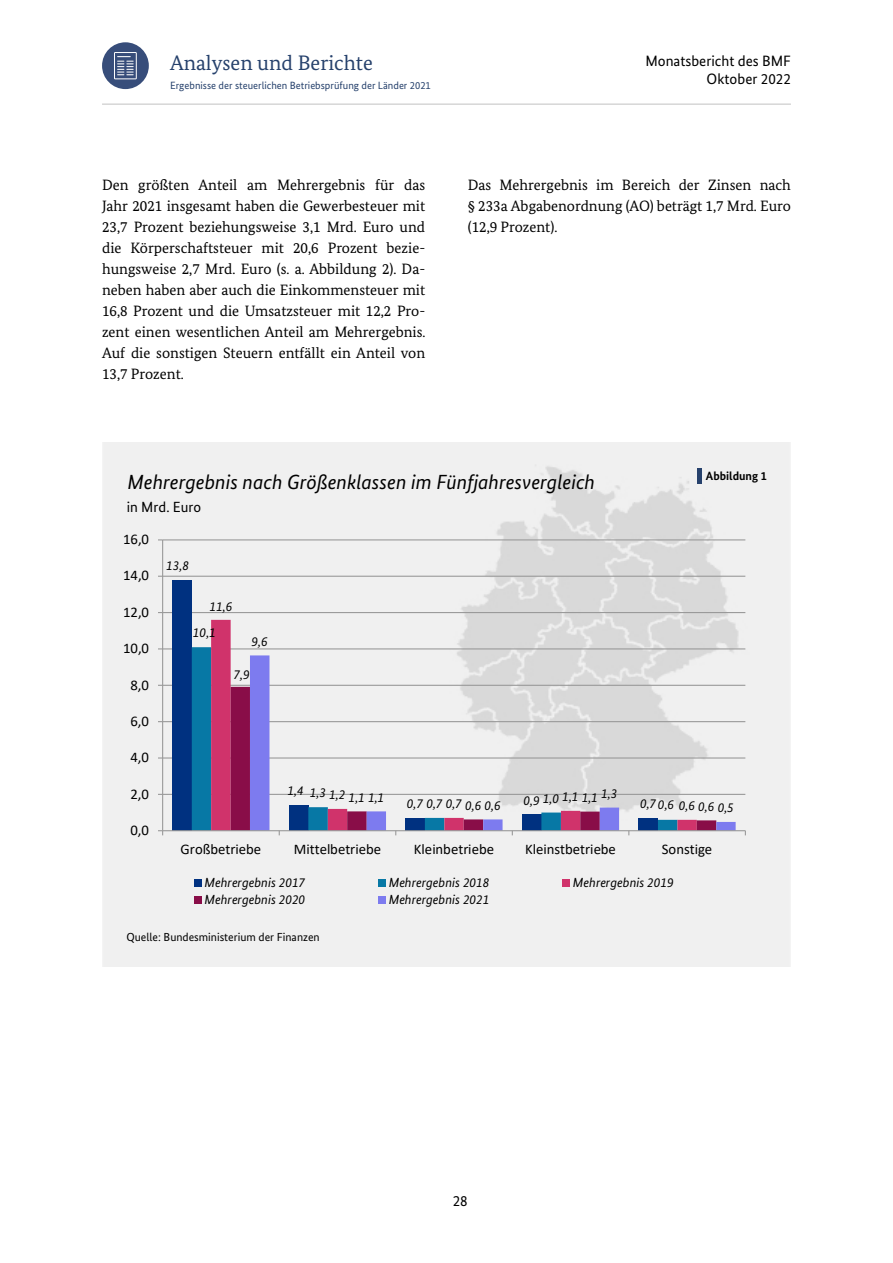
<style>
.page{position:relative;width:893px;height:1263px;background:#fff}
.page>*{position:absolute;margin:0;border:0;box-sizing:border-box;transform-origin:0 0}
.t1{font:21px "Bundes Serif";color:#26416c}
.t2{font:italic 20.4px "Bundes Sans";color:#000}
.Zweispaltiger_Fließt{font:15px/21px "Bundes Serif";color:#000;text-align:justify}
.t3{font:15px/18px "Bundes Sans";color:#000;text-align:right}
.t4{font:14.7px "Calibri";letter-spacing:-.005em;color:#000}
.t5{font:14.7px "Bundes Sans";color:#000}
.t6{font:italic 13.2px "Bundes Sans";letter-spacing:.005em;color:#000}
.t7{font:700 12px "Bundes Sans";color:#000}
.t8{font:11.7px "Bundes Sans";color:#000}
.t9{font:10.5px "Bundes Sans";color:#26416c}
</style>
<div class="page">
<hr style="left:102px;top:103px;width:689px;height:2px;background:#d6d6d6">
<img style="left:102px;top:442px;width:689px;height:525px">
<hr style="left:163px;top:794px;width:582px;height:1px;background:#999">
<hr style="left:163px;top:757px;width:582px;height:1px;background:#999">
<hr style="left:163px;top:721px;width:582px;height:1px;background:#999">
<hr style="left:163px;top:685px;width:582px;height:1px;background:#999">
<hr style="left:163px;top:648px;width:582px;height:1px;background:#999">
<hr style="left:163px;top:612px;width:582px;height:1px;background:#999">
<hr style="left:163px;top:576px;width:582px;height:1px;background:#999">
<hr style="left:163px;top:539px;width:582px;height:1px;background:#999">
<div style="left:172px;top:580px;width:20px;height:251px;background:#003180"></div>
<div style="left:192px;top:647px;width:19px;height:183px;background:#0778a5"></div>
<svg style="left:211px;top:620px;width:486px;height:210px"></svg>
<div style="left:231px;top:687px;width:19px;height:143px;background:#890d48"></div>
<svg style="left:250px;top:655px;width:486px;height:175px;fill:#efefef"></svg>
<hr style="left:162px;top:540px;width:1px;height:291px;background:#999">
<hr style="left:163px;top:830px;width:582px;height:1px;background:#999">
<svg style="left:158px;top:830px;width:5px;height:5px"></svg>
<div style="left:194px;top:880px;width:7px;height:7px;background:#003180"></div>
<div style="left:379px;top:880px;width:7px;height:7px;background:#0778a5"></div>
<div style="left:563px;top:880px;width:7px;height:7px;background:#d0336b"></div>
<div style="left:194px;top:896px;width:7px;height:7px;background:#890d48"></div>
<div style="left:379px;top:896px;width:7px;height:7px;background:#7d7bef"></div>
<div style="left:697px;top:468px;width:5px;height:15px;background:#26416c"></div>
<div style="left:102px;top:42px;width:47px;height:47px;background:#374d7a;border-radius:50%"></div>
<svg style="left:114px;top:52px;width:23px;height:27px"></svg>
<h1 class="t1" style="left:170px;top:50px;width:204px">Analysen und Berichte</h1>
<p class="t3" style="left:645px;top:51px;width:147px">Monatsbericht des BMF<br>Oktober 2022</p>
<p class="t9" style="left:170px;top:79px;width:262px">Ergebnisse der steuerlichen Betriebsprüfung der Länder 2021</p>
<p class="Zweispaltiger_Fließt" style="left:102px;top:174px;width:325px">Den größten Anteil am Mehrergebnis für das Jahr 2021 insgesamt haben die Gewerbesteuer mit 23,7 Prozent beziehungsweise 3,1 Mrd. Euro und die Körperschaftsteuer mit 20,6 Prozent bezie&shy;hungsweise 2,7 Mrd. Euro (s. a. Abbildung 2). Da&shy;neben haben aber auch die Einkommensteuer mit 16,8 Prozent und die Umsatzsteuer mit 12,2 Pro&shy;zent einen wesentlichen Anteil am Mehrergebnis.<br>Auf die sonstigen Steuern entfällt ein Anteil von 13,7 Prozent.</p>
<p class="Zweispaltiger_Fließt" style="left:468px;top:174px;width:325px">Das Mehrergebnis im Bereich der Zinsen nach § 233a Abgabenordnung (AO) beträgt 1,7 Mrd. Euro (12,9 Prozent).</p>
<p class="t2" style="left:127px;top:469px;width:469px">Mehrergebnis nach Größenklassen im Fünfjahresvergleich</p>
<p class="t5" style="left:127px;top:498px;width:76px">in Mrd. Euro</p>
<p class="t4" style="left:123px;top:529px;width:28px">16,0</p>
<p class="t4" style="left:123px;top:565px;width:28px">14,0</p>
<p class="t4" style="left:123px;top:602px;width:28px">12,0</p>
<p class="t4" style="left:123px;top:638px;width:28px">10,0</p>
<p class="t4" style="left:131px;top:674px;width:20px">8,0</p>
<p class="t4" style="left:131px;top:711px;width:20px">6,0</p>
<p class="t4" style="left:131px;top:747px;width:20px">4,0</p>
<p class="t6" style="left:166px;top:557px;width:24px">13,8</p>
<p class="t6" style="left:209px;top:598px;width:24px">11,6</p>
<p class="t6" style="left:193px;top:625px;width:24px">10,1</p>
<p class="t6" style="left:251px;top:633px;width:18px">9,6</p>
<p class="t6" style="left:234px;top:666px;width:18px">7,9</p>
<p class="t7" style="left:706px;top:468px;width:62px">Abbildung 1</p>
<p class="t4" style="left:131px;top:783px;width:20px">2,0</p>
<p class="t4" style="left:131px;top:820px;width:20px">0,0</p>
<p class="t6" style="left:287px;top:783px;width:18px">1,4</p>
<p class="t6" style="left:310px;top:785px;width:18px">1,3</p>
<p class="t6" style="left:601px;top:785px;width:18px">1,3</p>
<p class="t6" style="left:329px;top:786px;width:18px">1,2</p>
<p class="t6" style="left:562px;top:789px;width:37px">1,1 1,1</p>
<p class="t6" style="left:349px;top:789px;width:37px">1,1 1,1</p>
<p class="t6" style="left:543px;top:790px;width:18px">1,0</p>
<p class="t6" style="left:407px;top:796px;width:56px">0,7 0,7 0,7</p>
<p class="t6" style="left:523px;top:792px;width:18px">0,9</p>
<p class="t6" style="left:640px;top:796px;width:36px">0,70,6</p>
<p class="t6" style="left:465px;top:797px;width:37px">0,6 0,6</p>
<p class="t6" style="left:679px;top:798px;width:37px">0,6 0,6</p>
<p class="t6" style="left:718px;top:799px;width:18px">0,5</p>
<p class="t4" style="left:181px;top:839px;width:82px">Großbetriebe</p>
<p class="t4" style="left:294px;top:839px;width:89px">Mittelbetriebe</p>
<p class="t4" style="left:414px;top:839px;width:82px">Kleinbetriebe</p>
<p class="t4" style="left:525px;top:839px;width:92px">Kleinstbetriebe</p>
<p class="t4" style="left:662px;top:839px;width:52px">Sonstige</p>
<p class="t6" style="left:204px;top:875px;width:102px">Mehrergebnis 2017</p>
<p class="t6" style="left:389px;top:875px;width:102px">Mehrergebnis 2018</p>
<p class="t6" style="left:573px;top:875px;width:102px">Mehrergebnis 2019</p>
<p class="t6" style="left:204px;top:891px;width:102px">Mehrergebnis 2020</p>
<p class="t6" style="left:389px;top:891px;width:102px">Mehrergebnis 2021</p>
<p class="t8" style="left:126px;top:930px;width:195px">Quelle: Bundesministerium der Finanzen</p>
<p class="t3" style="left:453px;top:1192px;width:16px">28</p>
</div>
